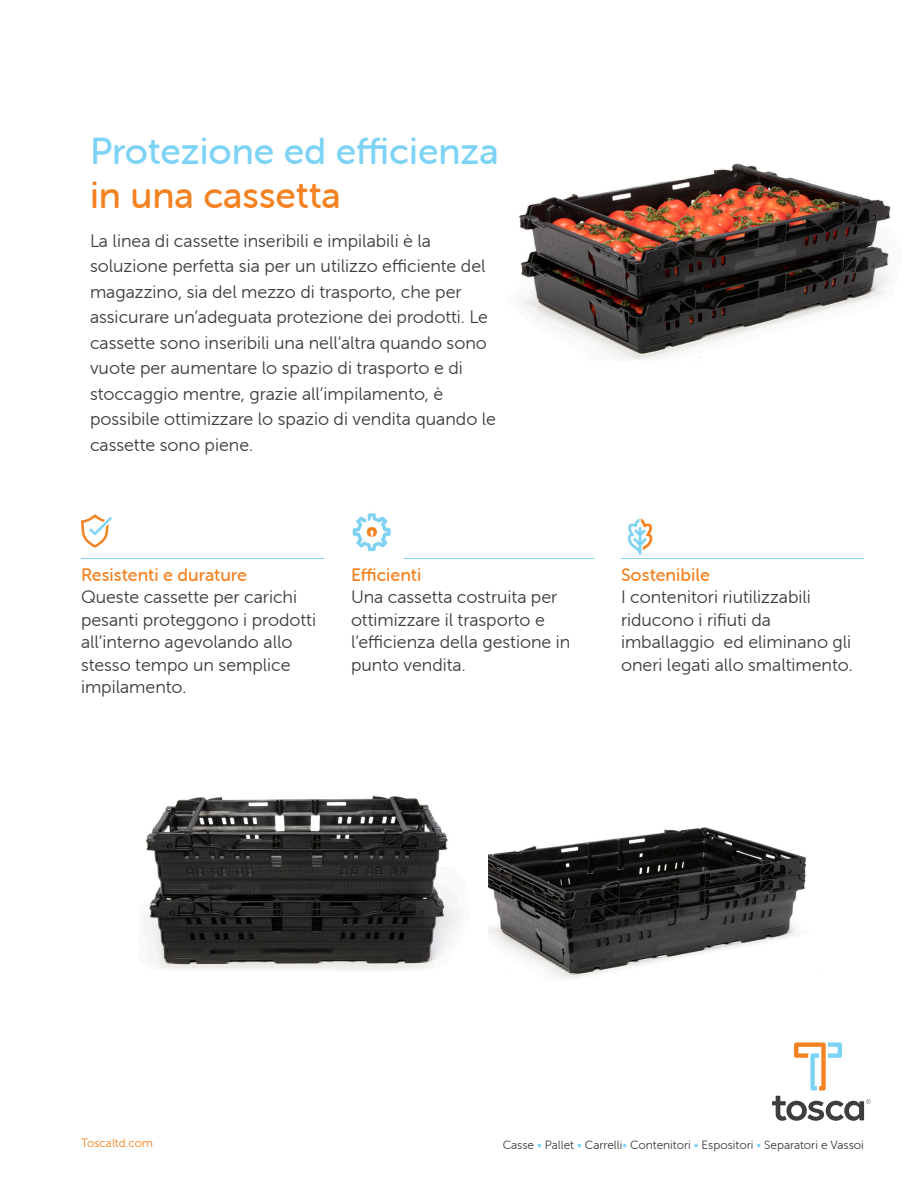
<style>
.page{position:relative;width:918px;height:1188px;background:#fff}
.page>*{position:absolute;margin:0;border:0;box-sizing:border-box;transform-origin:0 0}
.Big_headline{font:37.5px/43.5px "Museo Sans Rounded 500";color:#7cd3f6}
.Intro_body_copy{font:18px/25.5px "Museo Sans Rounded 300";color:#3e3e3f}
.Benefit_body_copy{font:18px/22.5px "Museo Sans Rounded 300";color:#3e3e3f}
.Benefit_header{font:18px "Museo Sans Rounded 500";color:#f58220}
.t1{font:12px "Museo Sans Rounded 300";color:#3e3e3f}
.t2{font:12px "Museo Sans Rounded 300";color:#f58220}
.s1{color:#f58220}
.s2{color:#7cd3f6}
</style>
<div class="page">
<img style="left:627px;top:518px;width:26px;height:37px">
<img style="left:145px;top:795px;width:313px;height:176px">
<img style="left:488px;top:827px;width:319px;height:152px">
<svg style="left:794px;top:1042px;width:48px;height:48px"></svg>
<svg style="left:772px;top:1096px;width:99px;height:25px"></svg>
<svg style="left:81px;top:514px;width:31px;height:34px"></svg>
<hr style="left:621px;top:558px;width:243px;height:1px;background:#7cd3f6">
<hr style="left:351px;top:558px;width:243px;height:1px;background:#7cd3f6">
<hr style="left:81px;top:558px;width:243px;height:1px;background:#7cd3f6">
<img style="left:519px;top:163px;width:372px;height:198px">
<img style="left:352px;top:513px;width:39px;height:39px">
<p class="Big_headline" style="left:90px;top:130px;width:410px">Protezione ed efficienza <span class="s1">in una cassetta</span></p>
<p class="Intro_body_copy" style="left:90px;top:228px;width:408px">La linea di cassette inseribili e impilabili è la soluzione perfetta sia per un utilizzo efficiente del magazzino, sia del mezzo di trasporto, che per assicurare un’adeguata protezione dei prodotti. Le cassette sono inseribili una nell’altra quando sono vuote per aumentare lo spazio di trasporto e di stoccaggio mentre, grazie all’impilamento, è possibile ottimizzare lo spazio di vendita quando le cassette sono piene.</p>
<p class="Benefit_header" style="left:81px;top:565px;width:167px">Resistenti e durature</p>
<p class="Benefit_body_copy" style="left:81px;top:586px;width:218px">Queste cassette per carichi</p>
<p class="Benefit_body_copy" style="left:81px;top:609px;width:237px">pesanti proteggono i prodotti all’interno agevolando allo stesso tempo un semplice impilamento.</p>
<p class="Benefit_header" style="left:351px;top:565px;width:72px">Efficienti</p>
<p class="Benefit_body_copy" style="left:351px;top:586px;width:221px">Una cassetta costruita per ottimizzare il trasporto e l’efficienza della gestione in punto vendita.</p>
<p class="Benefit_header" style="left:621px;top:565px;width:90px">Sostenibile</p>
<p class="Benefit_body_copy" style="left:621px;top:586px;width:233px">I contenitori riutilizzabili riducono i rifiuti da imballaggio ed eliminano gli oneri legati allo smaltimento.</p>
<p class="t2" style="left:81px;top:1137px;width:73px">Toscaltd.com</p>
<p class="t1" style="left:503px;top:1138px;width:363px">Casse <span class="s2">•</span> Pallet <span class="s2">•</span> Carrelli<span class="s2">•</span> Contenitori <span class="s2">•</span> Espositori <span class="s2">•</span> Separatori e Vassoi</p>
</div>
